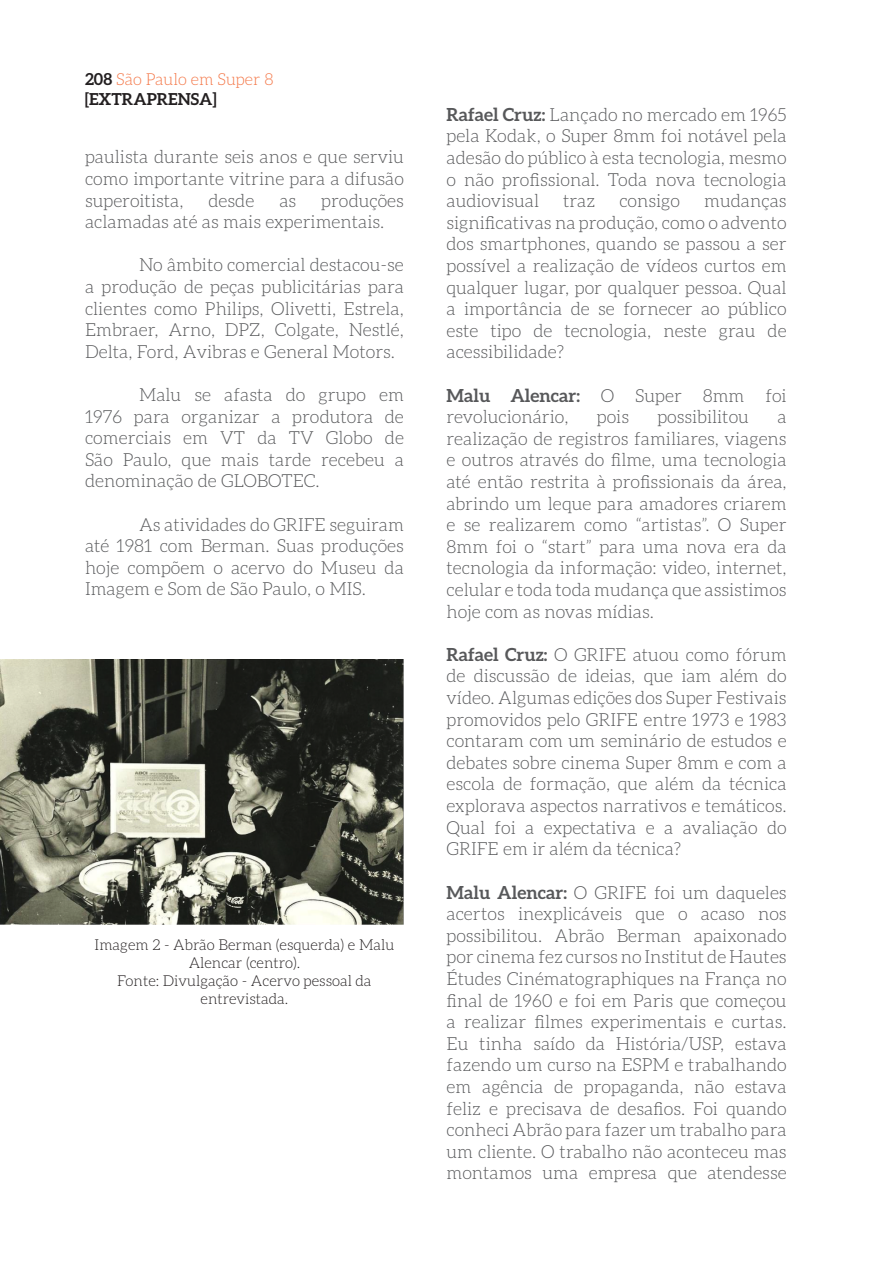
<style>
.page{position:relative;width:893px;height:1263px;background:#fff}
.page>*{position:absolute;margin:0;border:0;box-sizing:border-box;transform-origin:0 0}
.t1{font:300 18px/21.6px "Aleo";color:#57585a;text-align:justify}
.t2{font:700 16.5px/19.8px "Aleo";color:#231f20}
.t3{font:300 15px/18px "Aleo";color:#231f20;text-align:center}
.s1{font-weight:300;color:#f47849}
.s2{font-weight:700}
</style>
<div class="page">
<img style="left:0;top:659px;width:404px;height:265px">
<p class="t2" style="left:85px;top:69px;width:190px">208 <span class="s1">São Paulo em Super 8 </span>[EXTRAPRENSA]</p>
<p class="t1" style="left:85px;top:146px;width:320px">paulista durante seis anos e que serviu como importante vitrine para a difusão superoitista,</p>
<p class="t1" style="left:85px;top:189px;width:320px;text-indent:236px">produções aclamadas até as mais experimentais.</p>
<p class="t1" style="left:85px;top:254px;width:320px;text-indent:54px">No âmbito comercial destacou-se a produção de peças publicitárias para clientes como Philips, Olivetti, Estrela, Embraer, Arno, DPZ, Colgate, Nestlé, Delta, Ford, Avibras e General Motors.</p>
<p class="t1" style="left:85px;top:384px;width:320px;text-indent:54px">Malu se afasta do grupo em 1976 para organizar a produtora de comerciais em VT da TV Globo de São Paulo, que mais tarde recebeu a denominação de GLOBOTEC.</p>
<p class="t1" style="left:85px;top:513px;width:320px;text-indent:54px">As atividades do GRIFE seguiram até 1981 com Berman. Suas produções hoje compõem o acervo do Museu da Imagem e Som de São Paulo, o MIS.</p>
<p class="t1" style="left:209px;top:189px;width:47px">desde</p>
<p class="t1" style="left:279px;top:189px;width:18px">as</p>
<p class="t3" style="left:95px;top:935px;width:301px">Imagem 2 - Abrão Berman (esquerda) e Malu<br>Alencar (centro).<br>Fonte: Divulgação - Acervo pessoal da entrevistada.</p>
<p class="t1" style="left:446px;top:104px;width:342px"><span class="s2">Rafael Cruz:</span> Lançado no mercado em 1965 pela Kodak, o Super 8mm foi notável pela adesão do público à esta tecnologia, mesmo o não profissional. Toda nova tecnologia audiovisual</p>
<p class="t1" style="left:446px;top:190px;width:342px;text-indent:258px">mudanças significativas na produção, como o advento dos smartphones, quando se passou a ser possível a realização de vídeos curtos em qualquer lugar, por qualquer pessoa. Qual a importância de se fornecer ao público este tipo de tecnologia, neste grau de acessibilidade?</p>
<p class="t1" style="left:446px;top:384px;width:342px"><span class="s2">Malu Alencar:</span> O Super 8mm foi revolucionário,</p>
<p class="t1" style="left:563px;top:190px;width:34px">traz</p>
<p class="t1" style="left:619px;top:190px;width:62px">consigo</p>
<p class="t1" style="left:597px;top:406px;width:34px">pois</p>
<p class="t1" style="left:657px;top:406px;width:93px">possibilitou</p>
<p class="t1" style="left:446px;top:406px;width:342px;text-indent:331px">a realização de registros familiares, viagens e outros através do filme, uma tecnologia até então restrita à profissionais da área, abrindo um leque para amadores criarem e se realizarem como “artistas”. O Super 8mm foi o “start” para uma nova era da tecnologia da informação: video, internet, celular e toda toda mudança que assistimos hoje com as novas mídias.</p>
<p class="t1" style="left:446px;top:644px;width:342px"><span class="s2">Rafael Cruz:</span> O GRIFE atuou como fórum de discussão de ideias, que iam além do vídeo. Algumas edições dos Super Festivais promovidos pelo GRIFE entre 1973 e 1983 contaram com um seminário de estudos e debates sobre cinema Super 8mm e com a escola de formação, que além da técnica explorava aspectos narrativos e temáticos.<br>Qual foi a expectativa e a avaliação do GRIFE em ir além da técnica?</p>
<p class="t1" style="left:446px;top:881px;width:342px"><span class="s2">Malu Alencar:</span> O GRIFE foi um daqueles acertos inexplicáveis que o acaso nos possibilitou. Abrão Berman apaixonado por cinema fez cursos no Institut de Hautes Études Cinématographiques na França no final de 1960 e foi em Paris que começou a realizar filmes experimentais e curtas.<br>Eu tinha saído da História/USP, estava fazendo um curso na ESPM e trabalhando em agência de propaganda, não estava feliz e precisava de desafios. Foi quando conheci Abrão para fazer um trabalho para um cliente. O trabalho não aconteceu mas montamos uma empresa que atendesse</p>
</div>
